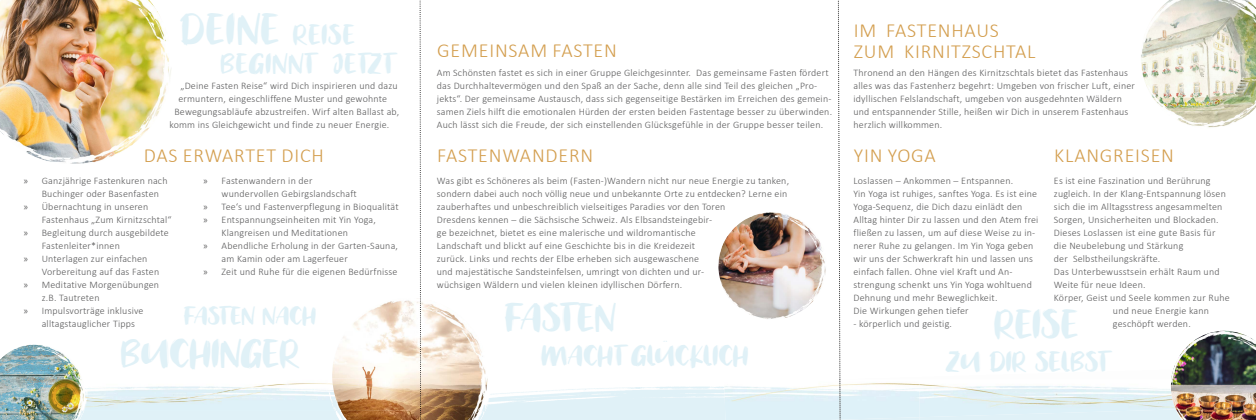
<style>
.page{position:relative;width:1256px;height:420px;background:#fff}
.page>*{position:absolute;margin:0;border:0;box-sizing:border-box;transform-origin:0 0}
.t1{font:42.9px "Welcome";letter-spacing:.03em;color:#e0f1f7}
.t2{font:40px "Welcome";color:#e0f1f7}
.t3{font:39px "Welcome";color:#e0f1f7}
.t4{font:28px "Welcome";color:#e0f1f7}
.t5{font:28px "Welcome";letter-spacing:.03em;color:#e0f1f7}
.t6{font:25px "Welcome";color:#e0f1f7}
.t7{font:300 20px/21px "Calibri";letter-spacing:.04em;color:#d39e4e}
.t8{font:300 10px/13px "Calibri";letter-spacing:.02em;color:#5b5b5c}
.s1{font-size:28px}
.s2{font-family:"Myriad Pro";font-weight:400}
</style>
<div class="page">
<img style="left:1171px;top:0;width:81px;height:4px">
<img style="left:1141px;top:4px;width:115px;height:124px">
<img style="left:1154px;top:0;width:17px;height:16px">
<img style="left:488px;top:393px;width:5px;height:27px">
<img style="left:332px;top:300px;width:156px;height:120px">
<svg style="left:419px;top:0;width:2px;height:420px"></svg>
<img style="left:87px;top:381px;width:240px;height:29px">
<img style="left:327px;top:383px;width:5px;height:27px">
<img style="left:332px;top:378px;width:78px;height:32px">
<img style="left:841px;top:383px;width:330px;height:34px">
<svg style="left:838px;top:0;width:3px;height:420px"></svg>
<img style="left:839px;top:379px;width:1px;height:33px">
<img style="left:84px;top:388px;width:3px;height:22px">
<img style="left:0;top:344px;width:84px;height:76px">
<img style="left:1171px;top:330px;width:85px;height:90px">
<img style="left:0;top:0;width:171px;height:164px">
<img style="left:718px;top:212px;width:108px;height:107px">
<h1 class="t1" style="left:180px;top:3px;width:177px">DEINE <span class="s1">REISE</span></h1>
<h3 class="t5" style="left:221px;top:47px;width:173px">BEGINNT JETZT</h3>
<p class="t8" style="left:180px;top:79px;width:219px">„Deine Fasten Reise“ wird Dich inspirieren und dazu</p>
<p class="t8" style="left:178px;top:92px;width:210px">ermuntern, eingeschliffene Muster und gewohnte</p>
<p class="t8" style="left:174px;top:105px;width:226px">Bewegungsabläufe abzustreifen. Wirf alten Ballast ab,</p>
<p class="t8" style="left:169px;top:118px;width:221px">komm ins Gleichgewicht und finde zu neuer Energie.</p>
<h3 class="t7" style="left:437px;top:39px;width:181px">GEMEINSAM FASTEN</h3>
<p class="t8" style="left:437px;top:66px;width:397px">Am Schönsten fastet es sich in einer Gruppe Gleichgesinnter. Das gemeinsame Fasten fördert das Durchhaltevermögen und den Spaß an der Sache, denn alle sind Teil des gleichen „Pro&shy;jekts“. Der gemeinsame Austausch, dass sich gegenseitige Bestärken im Erreichen des gemein&shy;samen Ziels hilft die emotionalen Hürden der ersten beiden Fastentage besser zu überwinden.<br>Auch lässt sich die Freude, der sich einstellenden Glücksgefühle in der Gruppe besser teilen.</p>
<h3 class="t7" style="left:854px;top:19px;width:183px">IM FASTENHAUS<br>ZUM KIRNITZSCHTAL</h3>
<p class="t8" style="left:853px;top:66px;width:283px">Thronend an den Hängen des Kirnitzschtals bietet das Fastenhaus alles was das Fastenherz begehrt: Umgeben von frischer Luft, einer idyllischen Felslandschaft, umgeben von ausgedehnten Wäldern und entspannender Stille, heißen wir Dich in unserem Fastenhaus herzlich willkommen.</p>
<h3 class="t7" style="left:144px;top:144px;width:182px">DAS ERWARTET DICH</h3>
<h3 class="t7" style="left:437px;top:145px;width:157px">FASTENWANDERN</h3>
<h3 class="t7" style="left:854px;top:144px;width:83px">YIN YOGA</h3>
<h3 class="t7" style="left:1054px;top:144px;width:121px">KLANGREISEN</h3>
<p class="t8" style="left:24px;top:174px;width:145px"><span class="s2">»</span> Ganzjährige Fastenkuren nach</p>
<p class="t8" style="left:42px;top:187px;width:119px">Buchinger oder Basenfasten</p>
<p class="t8" style="left:24px;top:200px;width:126px"><span class="s2">»</span> Übernachtung in unseren</p>
<p class="t8" style="left:42px;top:213px;width:131px">Fastenhaus „Zum Kirnitzschtal“</p>
<p class="t8" style="left:24px;top:226px;width:147px"><span class="s2">»</span> Begleitung durch ausgebildete</p>
<p class="t8" style="left:42px;top:239px;width:80px">Fastenleiter*innen</p>
<p class="t8" style="left:24px;top:252px;width:125px"><span class="s2">»</span> Unterlagen zur einfachen</p>
<p class="t8" style="left:42px;top:265px;width:119px">Vorbereitung auf das Fasten</p>
<p class="t8" style="left:24px;top:278px;width:137px"><span class="s2">»</span> Meditative Morgenübungen</p>
<p class="t8" style="left:42px;top:291px;width:59px">z.B. Tautreten</p>
<p class="t8" style="left:24px;top:304px;width:121px"><span class="s2">»</span> Impulsvorträge inklusive</p>
<p class="t8" style="left:42px;top:317px;width:95px">alltagstauglicher Tipps</p>
<p class="t8" style="left:204px;top:174px;width:110px"><span class="s2">»</span> Fastenwandern in der</p>
<p class="t8" style="left:222px;top:187px;width:137px">wundervollen Gebirgslandschaft</p>
<p class="t8" style="left:204px;top:200px;width:197px"><span class="s2">»</span> Tee‘s und Fastenverpflegung in Bioqualität</p>
<p class="t8" style="left:204px;top:213px;width:174px"><span class="s2">»</span> Entspannungseinheiten mit Yin Yoga,</p>
<p class="t8" style="left:222px;top:226px;width:128px">Klangreisen und Meditationen</p>
<p class="t8" style="left:204px;top:239px;width:196px"><span class="s2">»</span> Abendliche Erholung in der Garten-Sauna,</p>
<p class="t8" style="left:222px;top:252px;width:128px">am Kamin oder am Lagerfeuer</p>
<p class="t8" style="left:204px;top:265px;width:195px"><span class="s2">»</span> Zeit und Ruhe für die eigenen Bedürfnisse</p>
<h3 class="t6" style="left:184px;top:300px;width:134px">FASTEN NACH</h3>
<h3 class="t3" style="left:121px;top:330px;width:181px">BUCHINGER</h3>
<p class="t8" style="left:437px;top:174px;width:354px">Was gibt es Schöneres als beim (Fasten-)Wandern nicht nur neue Energie zu tanken, sondern dabei auch noch völlig neue und unbekannte Orte zu entdecken? Lerne ein zauberhaftes und unbeschreiblich vielseitiges Paradies vor den Toren<br>Dresdens kennen – die Sächsische Schweiz. Als Elbsandsteingebir-<br>ge bezeichnet, bietet es eine malerische und wildromantische<br>Landschaft und blickt auf eine Geschichte bis in die Kreidezeit<br>zurück. Links und rechts der Elbe erheben sich ausgewaschene<br>und majestätische Sandsteinfelsen, umringt von dichten und ur-<br>wüchsigen Wäldern und vielen kleinen idyllischen Dörfern.</p>
<h3 class="t3" style="left:505px;top:294px;width:112px">FASTEN</h3>
<h3 class="t4" style="left:541px;top:338px;width:209px">MACHT GLÜCKLICH</h3>
<p class="t8" style="left:1054px;top:174px;width:158px">Es ist eine Faszination und Berührung</p>
<p class="t8" style="left:1054px;top:187px;width:173px">zugleich. In der Klang-Entspannung lösen</p>
<p class="t8" style="left:1054px;top:200px;width:170px">sich die im Alltagsstress angesammelten</p>
<p class="t8" style="left:1054px;top:213px;width:166px">Sorgen, Unsicherheiten und Blockaden.</p>
<p class="t8" style="left:1054px;top:226px;width:163px">Dieses Loslassen ist eine gute Basis für</p>
<p class="t8" style="left:1054px;top:239px;width:131px">die Neubelebung und Stärkung</p>
<p class="t8" style="left:1054px;top:252px;width:108px">der Selbstheilungskräfte.</p>
<p class="t8" style="left:1054px;top:265px;width:167px">Das Unterbewusstsein erhält Raum und</p>
<p class="t8" style="left:1054px;top:278px;width:93px">Weite für neue Ideen.</p>
<p class="t8" style="left:1054px;top:291px;width:177px">Körper, Geist und Seele kommen zur Ruhe</p>
<p class="t8" style="left:1113px;top:304px;width:98px">und neue Energie kann</p>
<p class="t8" style="left:1113px;top:317px;width:79px">geschöpft werden.</p>
<p class="t8" style="left:853px;top:174px;width:186px">Loslassen – Ankommen – Entspannen.<br>Yin Yoga ist ruhiges, sanftes Yoga. Es ist eine Yoga-Sequenz, die Dich dazu einlädt den Alltag hinter Dir zu lassen und den Atem frei fließen zu lassen, um auf diese Weise zu in&shy;nerer Ruhe zu gelangen. Im Yin Yoga geben wir uns der Schwerkraft hin und lassen uns einfach fallen. Ohne viel Kraft und An&shy;strengung schenkt uns Yin Yoga wohltuend Dehnung und mehr Beweglichkeit.<br>Die Wirkungen gehen tiefer</p>
<p class="t8" style="left:853px;top:317px;width:100px">- körperlich und geistig.</p>
<h2 class="t2" style="left:994px;top:300px;width:86px">REISE</h2>
<h3 class="t4" style="left:946px;top:345px;width:162px">ZU DIR SELBST</h3>
</div>
